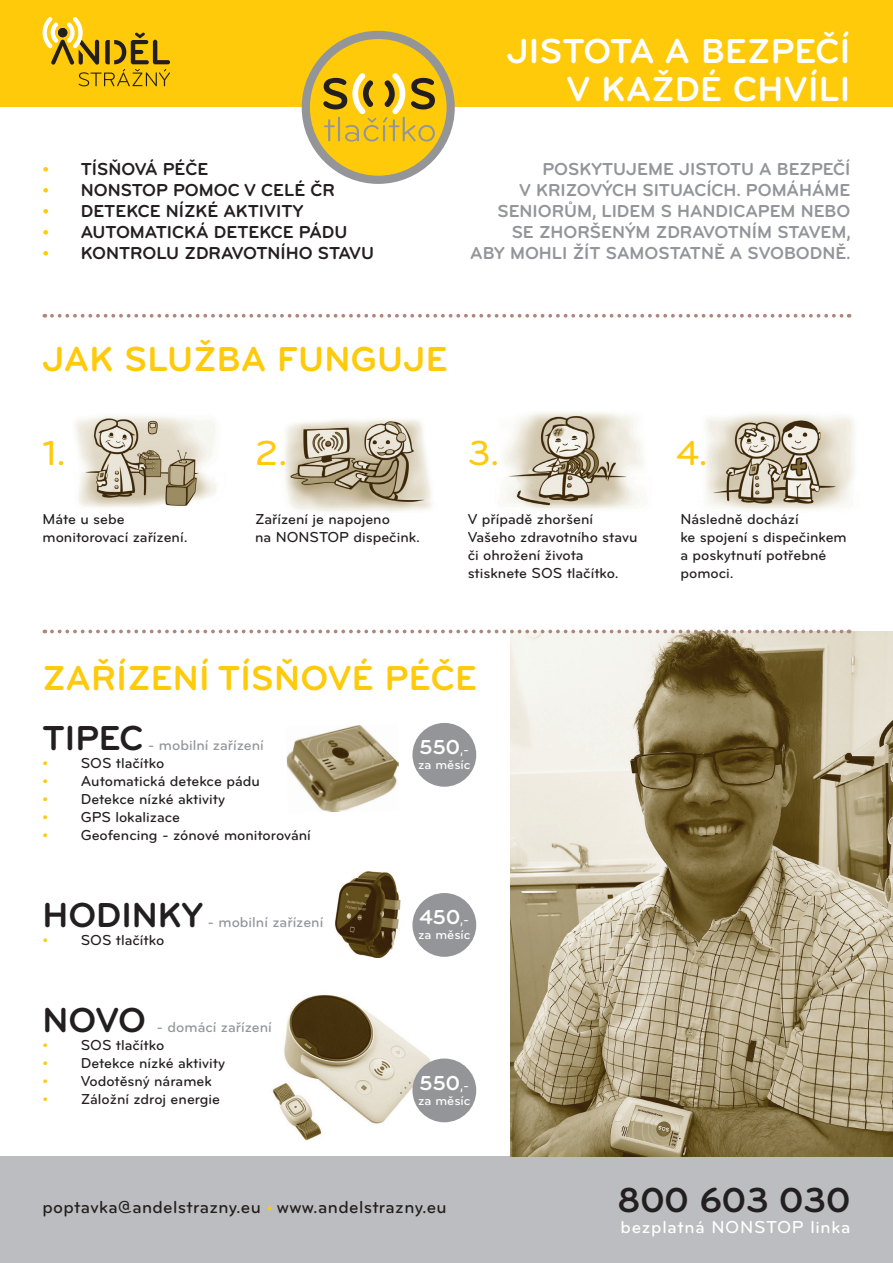
<style>
.page{position:relative;width:893px;height:1263px;background:#fff}
.page>*{position:absolute;margin:0;border:0;box-sizing:border-box;transform-origin:0 0}
.t1{font:700 36px "Bryant";letter-spacing:.01em;color:#feca0a}
.t2{font:700 36px "Bryant";letter-spacing:.01em;color:#fff}
.t3{font:700 36px "Bryant";color:#231f20}
.t4{font:500 36px "Bryant";color:#feca0a}
.t5{font:700 21px "Bryant";color:#fff}
.t6{font:700 18px "Bryant";color:#939598}
.t7{font:700 18px "Bryant";color:#231f20}
.t8{font:500 18px "Bryant";letter-spacing:.02em;color:#231f20}
.t9{font:500 18px "Bryant";letter-spacing:.04em;color:#fff}
.t10{font:500 15px/18px "Bryant";color:#231f20}
.t11{font:500 15px "Bryant";color:#939598}
.t12{font:500 13.5px "Bryant";color:#fff}
.s1{color:#feca0a}
.s2{font-weight:700;color:#feca0a}
.s3{font-weight:500;font-size:13.5px}
.s4{font-size:15px;color:#feca0a}
</style>
<div class="page">
<div style="left:0;top:0;width:893px;height:106px;background:#feca0a"></div>
<div style="left:0;top:1157px;width:893px;height:106px;background:#bcbdc0"></div>
<svg style="left:43px;top:17px;width:127px;height:69px"></svg>
<svg style="left:52px;top:314px;width:798px;height:4px"></svg>
<div style="left:302px;top:31px;width:153px;height:153px;background:#939598;border-radius:50%"></div>
<div style="left:310px;top:39px;width:137px;height:137px;background:#feca0a;border-radius:50%"></div>
<svg style="left:323px;top:73px;width:112px;height:69px"></svg>
<img style="left:75px;top:416px;width:142px;height:92px">
<img style="left:285px;top:419px;width:147px;height:93px">
<img style="left:502px;top:412px;width:142px;height:98px">
<img style="left:705px;top:414px;width:150px;height:96px">
<img style="left:272px;top:994px;width:176px;height:147px">
<img style="left:286px;top:725px;width:113px;height:87px">
<img style="left:335px;top:871px;width:66px;height:86px">
<div style="left:412px;top:723px;width:64px;height:64px;background:#939598;border-radius:50%"></div>
<div style="left:412px;top:893px;width:64px;height:64px;background:#939598;border-radius:50%"></div>
<img style="left:510px;top:631px;width:383px;height:526px">
<div style="left:412px;top:1058px;width:64px;height:64px;background:#939598;border-radius:50%"></div>
<svg style="left:52px;top:630px;width:798px;height:3px"></svg>
<p class="t7" style="left:43px;top:158px;width:167px"><span class="s1">•</span> TÍSŇOVÁ PÉČE</p>
<p class="t7" style="left:43px;top:179px;width:294px"><span class="s1">•</span> NONSTOP POMOC V CELÉ ČR</p>
<p class="t7" style="left:43px;top:200px;width:262px"><span class="s1">•</span> DETEKCE NÍZKÉ AKTIVITY</p>
<p class="t7" style="left:43px;top:221px;width:307px"><span class="s1">•</span> AUTOMATICKÁ DETEKCE PÁDU</p>
<p class="t7" style="left:43px;top:242px;width:333px"><span class="s1">•</span> KONTROLU ZDRAVOTNÍHO STAVU</p>
<p class="t2" style="left:507px;top:29px;width:345px">JISTOTA A BEZPEČÍ</p>
<p class="t2" style="left:567px;top:66px;width:285px">V KAŽDÉ CHVÍLI</p>
<p class="t6" style="left:542px;top:158px;width:309px">POSKYTUJEME JISTOTU A BEZPEČÍ</p>
<p class="t6" style="left:519px;top:179px;width:333px">V KRIZOVÝCH SITUACÍCH. POMÁHÁME</p>
<p class="t6" style="left:497px;top:200px;width:354px">SENIORŮM, LIDEM S HANDICAPEM NEBO</p>
<p class="t6" style="left:512px;top:221px;width:341px">SE ZHORŠENÝM ZDRAVOTNÍM STAVEM,</p>
<p class="t6" style="left:470px;top:242px;width:382px">ABY MOHLI ŽÍT SAMOSTATNĚ A SVOBODNĚ.</p>
<p class="t1" style="left:43px;top:337px;width:407px">JAK SLUŽBA FUNGUJE</p>
<p class="t4" style="left:43px;top:431px;width:25px">1.</p>
<p class="t4" style="left:255px;top:431px;width:34px">2.</p>
<p class="t4" style="left:468px;top:431px;width:33px">3.</p>
<p class="t4" style="left:676px;top:431px;width:33px">4.</p>
<p class="t10" style="left:43px;top:510px;width:84px">Máte u sebe</p>
<p class="t10" style="left:43px;top:528px;width:147px">monitorovací zařízení.</p>
<p class="t10" style="left:255px;top:510px;width:136px">Zařízení je napojeno</p>
<p class="t10" style="left:255px;top:528px;width:167px">na NONSTOP dispečink.</p>
<p class="t10" style="left:468px;top:510px;width:127px">V případě zhoršení</p>
<p class="t10" style="left:468px;top:528px;width:171px">Vašeho zdravotního stavu či ohrožení života</p>
<p class="t10" style="left:468px;top:564px;width:152px">stisknete SOS tlačítko.</p>
<p class="t1" style="left:43px;top:656px;width:436px">ZAŘÍZENÍ TÍSŇOVÉ PÉČE</p>
<p class="t3" style="left:43px;top:716px;width:103px">TIPEC</p>
<p class="t11" style="left:148px;top:736px;width:117px">- mobilní zařízení</p>
<p class="t10" style="left:43px;top:754px;width:123px"><span class="s2">•</span> SOS tlačítko</p>
<p class="t10" style="left:43px;top:772px;width:219px"><span class="s2">•</span> Automatická detekce pádu</p>
<p class="t10" style="left:43px;top:790px;width:184px"><span class="s2">•</span> Detekce nízké aktivity</p>
<p class="t10" style="left:43px;top:808px;width:139px"><span class="s2">•</span> GPS lokalizace</p>
<p class="t10" style="left:43px;top:826px;width:270px"><span class="s2">•</span> Geofencing - zónové monitorování</p>
<p class="t5" style="left:420px;top:734px;width:51px">550<span class="s3">,-</span></p>
<p class="t12" style="left:418px;top:756px;width:54px">za měsíc</p>
<p class="t3" style="left:43px;top:893px;width:162px">HODINKY</p>
<p class="t11" style="left:207px;top:913px;width:117px">- mobilní zařízení</p>
<p class="t10" style="left:43px;top:931px;width:123px"><span class="s1">•</span> SOS tlačítko</p>
<p class="t3" style="left:43px;top:998px;width:105px">NOVO</p>
<p class="t11" style="left:156px;top:1018px;width:117px">- domácí zařízení</p>
<p class="t10" style="left:43px;top:1036px;width:123px"><span class="s1">•</span> SOS tlačítko</p>
<p class="t10" style="left:43px;top:1054px;width:184px"><span class="s1">•</span> Detekce nízké aktivity</p>
<p class="t10" style="left:43px;top:1072px;width:171px"><span class="s1">•</span> Vodotěsný náramek</p>
<p class="t10" style="left:43px;top:1090px;width:179px"><span class="s1">•</span> Záložní zdroj energie</p>
<p class="t5" style="left:419px;top:904px;width:51px">450<span class="s3">,-</span></p>
<p class="t12" style="left:418px;top:926px;width:54px">za měsíc</p>
<p class="t5" style="left:420px;top:1070px;width:51px">550<span class="s3">,-</span></p>
<p class="t12" style="left:418px;top:1092px;width:54px">za měsíc</p>
<p class="t10" style="left:680px;top:510px;width:120px">Následně dochází</p>
<p class="t10" style="left:680px;top:528px;width:168px">ke spojení s dispečinkem</p>
<p class="t10" style="left:680px;top:546px;width:148px">a poskytnutí potřebné pomoci.</p>
<p class="t8" style="left:43px;top:1196px;width:406px">poptavka@andelstrazny.eu <span class="s4">•</span> www.andelstrazny.eu</p>
<p class="t3" style="left:617px;top:1178px;width:235px">800 603 030</p>
<p class="t9" style="left:621px;top:1216px;width:231px">bezplatná NONSTOP linka</p>
</div>
